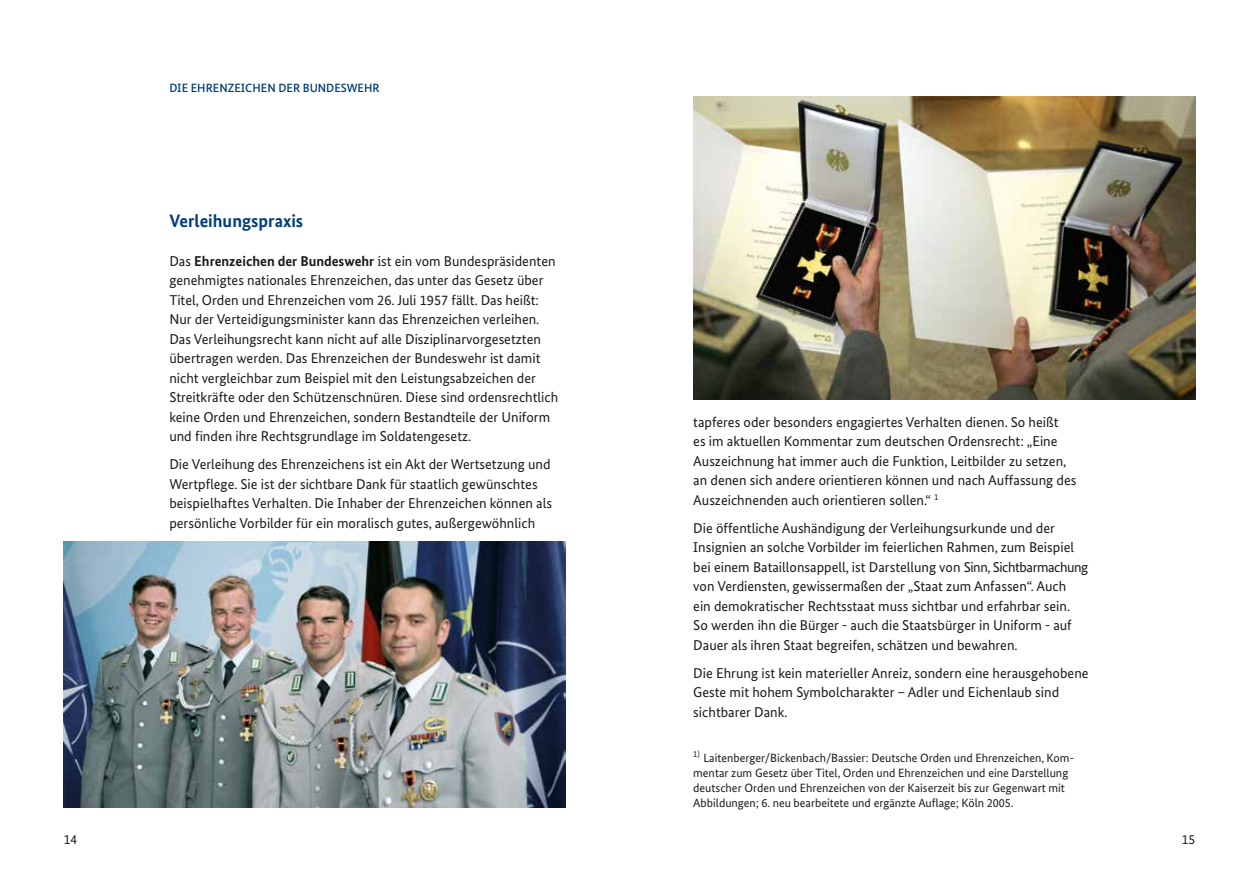
<style>
.page{position:relative;width:1259px;height:893px;background:#fff}
.page>*{position:absolute;margin:0;border:0;box-sizing:border-box;transform-origin:0 0}
.t1{font:700 18px "Bundes Sans";color:#003d7a}
.t2{font:14.25px/19.5px "Bundes Sans";color:#1a1a18}
.t3{font:13.5px "Bundes Sans";color:#1a1a18}
.t4{font:12px/15px "Bundes Sans";color:#1a1a18}
.t5{font:500 12px "Bundes Sans";color:#003d7a}
.s1{font-weight:700}
.s2{font-family:"Bundes Serif"}
</style>
<div class="page">
<img style="left:64px;top:541px;width:501px;height:267px">
<img style="left:693px;top:97px;width:502px;height:303px">
<p class="t5" style="left:169px;top:81px;width:212px">DIE EHRENZEICHEN DER BUNDESWEHR</p>
<h3 class="t1" style="left:169px;top:209px;width:135px">Verleihungspraxis</h3>
<p class="t2" style="left:169px;top:251px;width:390px">Das <span class="s1">Ehrenzeichen der Bundeswehr</span> <span class="s2">i</span>st ein vom Bundespräsidenten genehmigtes nationales Ehrenzeichen, das unter das Gesetz über Titel, Orden und Ehrenzeichen vom 26. Juli 1957 fällt. Das heißt:<br>Nur der Verteidigungsminister kann das Ehrenzeichen verleihen.<br>Das Verleihungsrecht kann nicht auf alle Disziplinarvorgesetzten übertragen werden. Das Ehrenzeichen der Bundeswehr ist damit nicht vergleichbar zum Beispiel mit den Leistungsabzeichen der Streitkräfte oder den Schützenschnüren. Diese sind ordensrechtlich keine Orden und Ehrenzeichen, sondern Bestandteile der Uniform und finden ihre Rechtsgrundlage im Soldatengesetz.</p>
<p class="t2" style="left:169px;top:454px;width:384px">Die Verleihung des Ehrenzeichens ist ein Akt der Wertsetzung und Wertpflege. Sie ist der sichtbare Dank für staatlich gewünschtes beispielhaftes Verhalten. Die Inhaber der Ehrenzeichen können als persönliche Vorbilder für ein moralisch gutes, außergewöhnlich</p>
<p class="t2" style="left:693px;top:412px;width:385px">tapferes oder besonders engagiertes Verhalten dienen. So heißt<br>es im aktuellen Kommentar zum deutschen Ordensrecht: „Eine Auszeichnung hat immer auch die Funktion, Leitbilder zu setzen, an denen sich andere orientieren können und nach Auffassung des Auszeichnenden auch orientieren sollen.“ <sup>1</sup></p>
<p class="t2" style="left:693px;top:518px;width:396px">Die öffentliche Aushändigung der Verleihungsurkunde und der Insignien an solche Vorbilder im feierlichen Rahmen, zum Beispiel bei einem Bataillonsappell, ist Darstellung von Sinn, Sichtbarmachung von Verdiensten, gewissermaßen der „Staat zum Anfassen“. Auch<br>ein demokratischer Rechtsstaat muss sichtbar und erfahrbar sein.<br>So werden ihn die Bürger - auch die Staatsbürger in Uniform - auf Dauer als ihren Staat begreifen, schätzen und bewahren.</p>
<p class="t2" style="left:693px;top:663px;width:397px">Die Ehrung ist kein materieller Anreiz, sondern eine herausgehobene<br>Geste mit hohem Symbolcharakter – Adler und Eichenlaub sind sichtbarer Dank.</p>
<p class="t4" style="left:693px;top:750px;width:382px"><sup>1)</sup> Laitenberger/Bickenbach/Bassier: Deutsche Orden und Ehrenzeichen, Kom&shy;mentar zum Gesetz über Titel, Orden und Ehrenzeichen und eine Darstellung deutscher Orden und Ehrenzeichen von der Kaiserzeit bis zur Gegenwart mit Abbildungen; 6. neu bearbeitete und ergänzte Auflage; Köln 2005.</p>
<p class="t3" style="left:64px;top:831px;width:15px">14</p>
<p class="t3" style="left:1181px;top:831px;width:15px">15</p>
</div>
